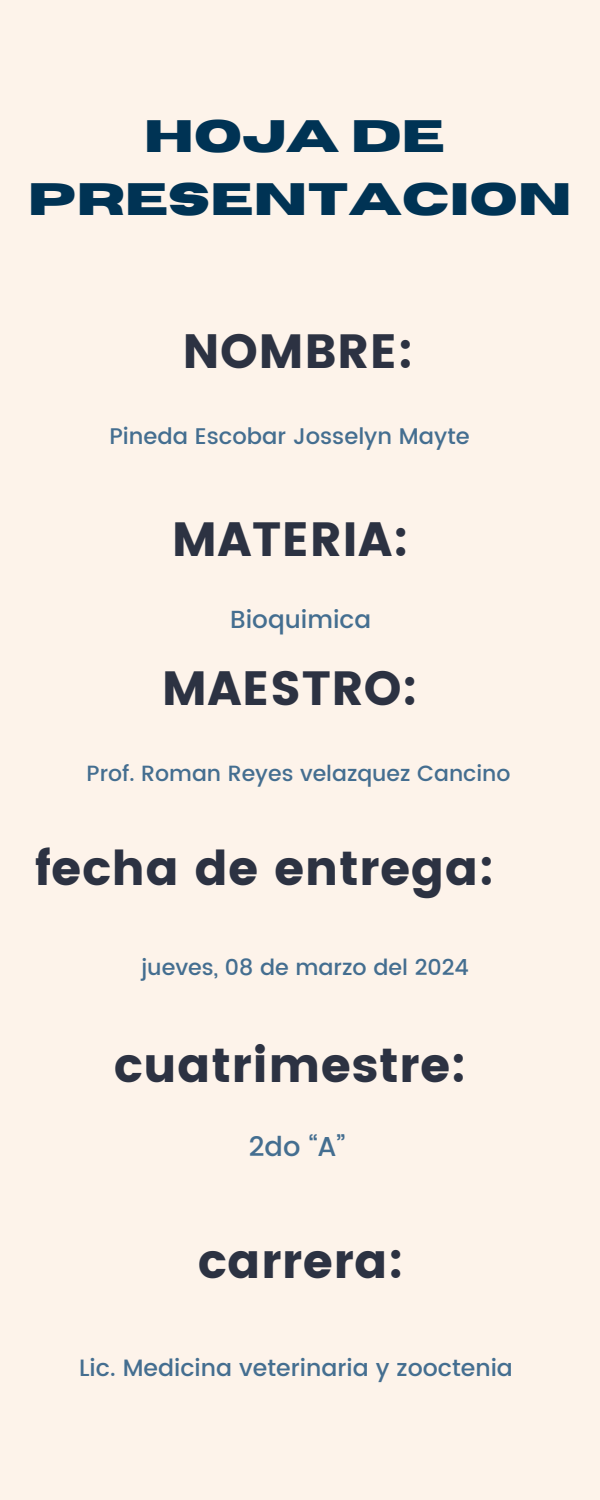
<style>
.page{position:relative;width:600px;height:1500px;background:#fdf3ea}
.page>*{position:absolute;margin:0;border:0;box-sizing:border-box;transform-origin:0 0}
.t1{font:48px "Poppins";letter-spacing:.01em;color:#2c3242}
.t2{font:700 45.2px/63px "Horizon";color:#003354;text-align:center}
.t3{font:500 27.3px "Poppins";color:#446e90}
.t4{font:500 24.7px "Poppins";color:#446e90}
.t5{font:500 23.6px "Poppins";color:#446e90}
.t6{font:500 22.6px "Poppins";color:#446e90}
.t7{font:500 22.2px "Poppins";color:#446e90}
.t8{font:500 22px "Poppins";color:#446e90}
</style>
<div class="page">
<h2 class="t2" style="left:28px;top:106px;width:546px">hOJA DE<br>PRESENTACION</h2>
<h1 class="t1" style="left:182px;top:323px;width:232px">NOMBRE:</h1>
<h3 class="t6" style="left:109px;top:423px;width:362px">Pineda Escobar Josselyn Mayte</h3>
<h3 class="t1" style="left:172px;top:511px;width:238px">MATERIA:</h3>
<h2 class="t4" style="left:230px;top:605px;width:142px">Bioquimica</h2>
<h1 class="t1" style="left:162px;top:661px;width:257px">MAESTRO:</h1>
<h2 class="t8" style="left:87px;top:760px;width:425px">Prof. Roman Reyes velazquez Cancino</h2>
<h1 class="t1" style="left:35px;top:841px;width:461px">fecha de entrega:</h1>
<p class="t7" style="left:141px;top:955px;width:329px">jueves, 08 de marzo del 2024</p>
<p class="t1" style="left:114px;top:1037px;width:354px">cuatrimestre:</p>
<h2 class="t3" style="left:249px;top:1130px;width:98px">2do “A”</h2>
<p class="t1" style="left:198px;top:1233px;width:207px">carrera:</p>
<p class="t5" style="left:79px;top:1354px;width:435px">Lic. Medicina veterinaria y zooctenia</p>
</div>
